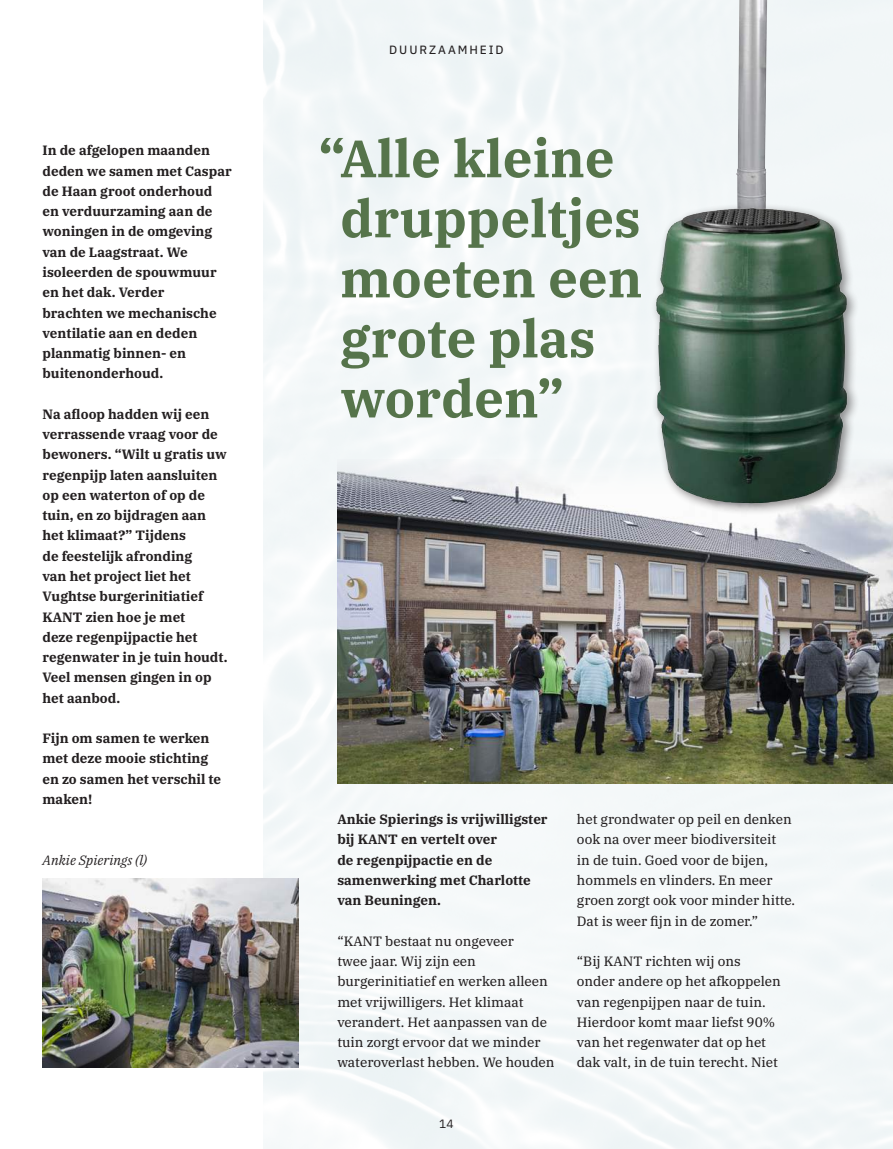
<style>
.page{position:relative;width:893px;height:1149px;background:#fff}
.page>*{position:absolute;margin:0;border:0;box-sizing:border-box;transform-origin:0 0}
.t1{font:700 52.5px/60px "IBM Plex Serif";color:#56744b}
.t2{font:700 13.5px/20.2px "IBM Plex Serif";color:#231f20}
.t3{font:13.5px/20.2px "IBM Plex Serif Text";color:#231f20}
.t4{font:italic 13.5px "IBM Plex Serif";color:#231f20}
.t5{font:12px "IBM Plex Sans Text";letter-spacing:.16em;color:#231f20}
.t6{font:12px "IBM Plex Sans";color:#231f20}
</style>
<div class="page">
<div style="left:264px;top:0;width:629px;height:1148px;background:#f3f7f8"></div>
<img style="left:337px;top:459px;width:556px;height:324px">
<img style="left:43px;top:877px;width:255px;height:189px">
<img style="left:736px;top:0;width:3px;height:202px">
<div style="left:650px;top:202px;width:209px;height:313px;background:#231f20;opacity:.5"></div>
<img style="left:656px;top:208px;width:92px;height:294px">
<p class="t2" style="left:43px;top:139px;width:191px">In de afgelopen maanden deden we samen met Caspar de Haan groot onderhoud en verduurzaming aan de woningen in de omgeving van de Laagstraat. We isoleerden de spouwmuur en het dak. Verder<br>brachten we mechanische ventilatie aan en deden planmatig binnen- en buitenonderhoud.</p>
<p class="t2" style="left:43px;top:403px;width:187px">Na afloop hadden wij een verrassende vraag voor de bewoners. “Wilt u gratis uw regenpijp laten aansluiten op een waterton of op de tuin, en zo bijdragen aan het klimaat?” Tijdens<br>de feestelijk afronding<br>van het project liet het<br>Vughtse burgerinitiatief<br>KANT zien hoe je met<br>deze regenpijpactie het regenwater in je tuin houdt.<br>Veel mensen gingen in op het aanbod.</p>
<p class="t2" style="left:43px;top:727px;width:180px">Fijn om samen te werken met deze mooie stichting en zo samen het verschil te maken!</p>
<p class="t4" style="left:43px;top:849px;width:106px">Ankie Spierings (l)</p>
<p class="t5" style="left:389px;top:40px;width:116px">DUURZAAMHEID</p>
<h1 class="t1" style="left:340px;top:124px;width:304px;text-indent:-22px">“Alle kleine druppeltjes moeten een grote plas worden”</h1>
<p class="t2" style="left:337px;top:808px;width:212px">Ankie Spierings is vrijwilligster bij KANT en vertelt over<br>de regenpijpactie en de samenwerking met Charlotte van Beuningen.</p>
<p class="t3" style="left:337px;top:929px;width:219px">“KANT bestaat nu ongeveer<br>twee jaar. Wij zijn een burgerinitiatief en werken alleen met vrijwilligers. Het klimaat verandert. Het aanpassen van de tuin zorgt ervoor dat we minder wateroverlast hebben. We houden</p>
<p class="t6" style="left:439px;top:1114px;width:16px">14</p>
<p class="t3" style="left:577px;top:807px;width:220px">het grondwater op peil en denken ook na over meer biodiversiteit<br>in de tuin. Goed voor de bijen, hommels en vlinders. En meer groen zorgt ook voor minder hitte.<br>Dat is weer fijn in de zomer.”</p>
<p class="t3" style="left:577px;top:949px;width:206px">“Bij KANT richten wij ons onder andere op het afkoppelen van regenpijpen naar de tuin.<br>Hierdoor komt maar liefst 90% van het regenwater dat op het dak valt, in de tuin terecht. Niet</p>
</div>
